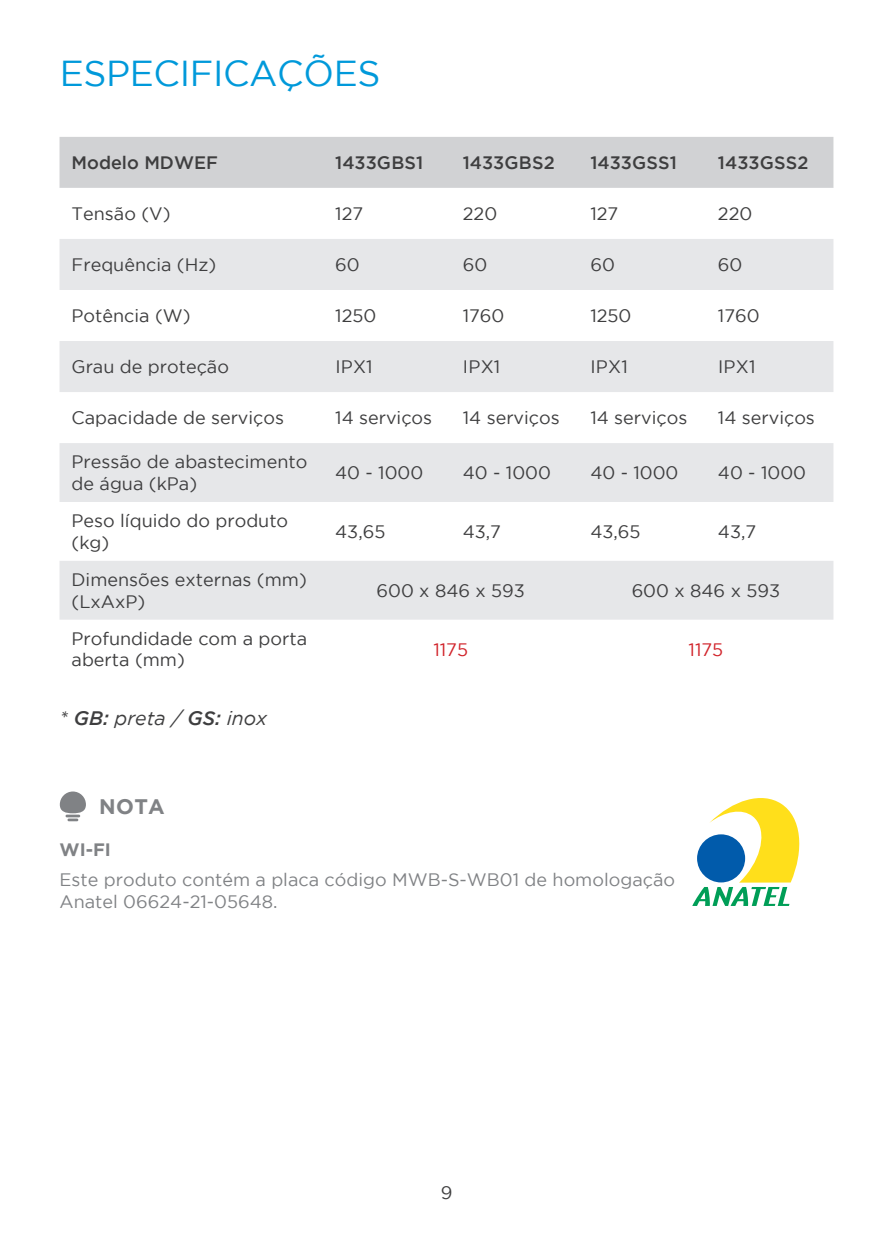
<style>
.page{position:relative;width:893px;height:1259px;background:#fff}
.page>*{position:absolute;margin:0;border:0;box-sizing:border-box;transform-origin:0 0}
.t1{font:36px "Gotham";letter-spacing:-.01em;color:#0099da}
.t2{font:700 21px "Gotham";color:#808285}
.t3{font:italic 19.5px "Gotham";color:#3e3e3f}
.t4{font:18px/21.6px "Gotham";color:#3e3e3f}
.t5{font:18px/21.6px "Gotham";color:#808285}
.t6{font:500 18px "Gotham";color:#3e3e3f}
.t7{font:18px "Gotham";color:#d1232a}
.t8{font:700 18px "Gotham";color:#808285}
.s1{font-weight:500}
</style>
<div class="page">
<div style="left:60px;top:137px;width:773px;height:51px;background:#d1d2d4"></div>
<svg style="left:60px;top:239px;width:773px;height:380px;fill:#e6e7e9"></svg>
<svg style="left:60px;top:791px;width:26px;height:30px"></svg>
<svg style="left:692px;top:798px;width:108px;height:108px"></svg>
<h1 class="t1" style="left:60px;top:60px;width:322px">ESPECIFICAÇÕES</h1>
<p class="t6" style="left:72px;top:156px;width:148px">Modelo MDWEF</p>
<p class="t6" style="left:335px;top:156px;width:90px">1433GBS1</p>
<p class="t6" style="left:463px;top:156px;width:94px">1433GBS2</p>
<p class="t6" style="left:590px;top:156px;width:88px">1433GSS1</p>
<p class="t6" style="left:718px;top:156px;width:92px">1433GSS2</p>
<p class="t4" style="left:72px;top:204px;width:100px">Tensão (V)</p>
<p class="t4" style="left:335px;top:204px;width:29px">127</p>
<p class="t4" style="left:463px;top:204px;width:36px">220</p>
<p class="t4" style="left:590px;top:204px;width:29px">127</p>
<p class="t4" style="left:718px;top:204px;width:36px">220</p>
<p class="t4" style="left:72px;top:255px;width:146px">Frequência (Hz)</p>
<p class="t4" style="left:335px;top:255px;width:26px">60</p>
<p class="t4" style="left:463px;top:255px;width:26px">60</p>
<p class="t4" style="left:590px;top:255px;width:26px">60</p>
<p class="t4" style="left:718px;top:255px;width:26px">60</p>
<p class="t4" style="left:72px;top:306px;width:121px">Potência (W)</p>
<p class="t4" style="left:335px;top:306px;width:43px">1250</p>
<p class="t4" style="left:463px;top:306px;width:43px">1760</p>
<p class="t4" style="left:590px;top:306px;width:43px">1250</p>
<p class="t4" style="left:718px;top:306px;width:43px">1760</p>
<p class="t4" style="left:72px;top:357px;width:159px">Grau de proteção</p>
<p class="t4" style="left:335px;top:357px;width:39px">IPX1</p>
<p class="t4" style="left:463px;top:357px;width:39px">IPX1</p>
<p class="t4" style="left:590px;top:357px;width:39px">IPX1</p>
<p class="t4" style="left:718px;top:357px;width:39px">IPX1</p>
<p class="t4" style="left:72px;top:408px;width:214px">Capacidade de serviços</p>
<p class="t4" style="left:335px;top:408px;width:99px">14 serviços</p>
<p class="t4" style="left:463px;top:408px;width:99px">14 serviços</p>
<p class="t4" style="left:590px;top:408px;width:99px">14 serviços</p>
<p class="t4" style="left:718px;top:408px;width:99px">14 serviços</p>
<p class="t4" style="left:72px;top:452px;width:237px">Pressão de abastecimento de água (kPa)</p>
<p class="t4" style="left:335px;top:463px;width:90px">40 - 1000</p>
<p class="t4" style="left:463px;top:463px;width:90px">40 - 1000</p>
<p class="t4" style="left:590px;top:463px;width:90px">40 - 1000</p>
<p class="t4" style="left:718px;top:463px;width:90px">40 - 1000</p>
<p class="t4" style="left:72px;top:511px;width:218px">Peso líquido do produto (kg)</p>
<p class="t4" style="left:335px;top:522px;width:52px">43,65</p>
<p class="t4" style="left:463px;top:522px;width:40px">43,7</p>
<p class="t4" style="left:590px;top:522px;width:52px">43,65</p>
<p class="t4" style="left:718px;top:522px;width:40px">43,7</p>
<p class="t4" style="left:72px;top:570px;width:237px">Dimensões externas (mm) (LxAxP)</p>
<p class="t4" style="left:377px;top:581px;width:150px">600 x 846 x 593</p>
<p class="t4" style="left:632px;top:581px;width:150px">600 x 846 x 593</p>
<p class="t4" style="left:72px;top:629px;width:237px">Profundidade com a porta aberta (mm)</p>
<p class="t7" style="left:433px;top:642px;width:36px">1175</p>
<p class="t7" style="left:689px;top:642px;width:36px">1175</p>
<p class="t3" style="left:60px;top:710px;width:209px">* <span class="s1">GB:</span> preta / <span class="s1">GS:</span> inox</p>
<p class="t2" style="left:99px;top:798px;width:67px">NOTA</p>
<p class="t8" style="left:60px;top:843px;width:53px">WI-FI</p>
<p class="t5" style="left:60px;top:870px;width:617px">Este produto contém a placa código MWB-S-WB01 de homologação<br>Anatel 06624-21-05648.</p>
<p class="t4" style="left:441px;top:1183px;width:13px">9</p>
</div>
